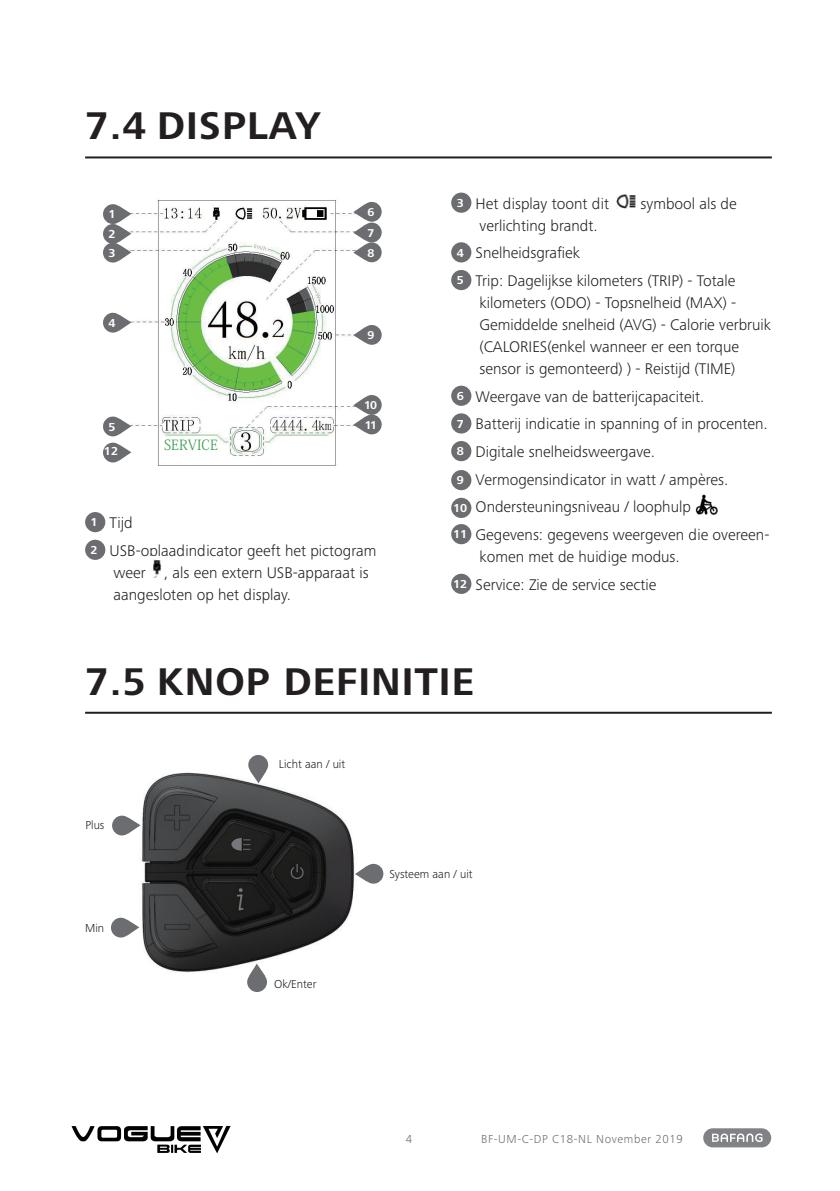
<style>
.page{position:relative;width:840px;height:1191px;background:#fff}
.page>*{position:absolute;margin:0;border:0;box-sizing:border-box;transform-origin:0 0}
.t1{font:700 40px "Frutiger Next Pro";letter-spacing:.025em;color:#231f20}
.t2{font:300 16px/27.6px "Frutiger Next Pro";color:#231f20}
.t3{font:14px "Adobe Fangsong Std";color:#349a47}
.t4{font:300 12px "Frutiger Next Pro";color:#231f20}
.t5{font:300 12px "Frutiger Next Pro";letter-spacing:.05em;color:#6c6d70}
.t6{font:700 12px/19.2px "Frutiger Next Pro";color:#fff;text-align:justify}
.t7{font:700 11.8px/20.2px "Frutiger Next Pro";color:#fff;text-align:justify}
.s1{font-weight:700;font-size:12px;color:#fff}
</style>
<div class="page">
<div style="left:702px;top:1128px;width:68px;height:19px;background:#808285;border-radius:10px"></div>
<svg style="left:712px;top:1133px;width:50px;height:9px"></svg>
<hr style="left:85px;top:156px;width:686px;height:2px;background:#231f20">
<img style="left:103px;top:200px;width:279px;height:265px">
<div style="left:103px;top:204px;width:20px;height:20px;background:#6c6d70;border-radius:50%"></div>
<div style="left:103px;top:224px;width:20px;height:20px;background:#6c6d70;border-radius:50%"></div>
<svg style="left:119px;top:206px;width:12px;height:55px"></svg>
<div style="left:103px;top:243px;width:20px;height:19px;background:#6c6d70;border-radius:50%"></div>
<svg style="left:119px;top:315px;width:12px;height:16px"></svg>
<div style="left:103px;top:313px;width:20px;height:19px;background:#6c6d70;border-radius:50%"></div>
<svg style="left:120px;top:418px;width:11px;height:16px"></svg>
<div style="left:103px;top:416px;width:20px;height:20px;background:#6c6d70;border-radius:50%"></div>
<svg style="left:120px;top:444px;width:11px;height:16px"></svg>
<div style="left:103px;top:442px;width:20px;height:20px;background:#6c6d70;border-radius:50%"></div>
<div style="left:361px;top:202px;width:20px;height:20px;background:#6c6d70;border-radius:50%"></div>
<div style="left:361px;top:223px;width:20px;height:19px;background:#6c6d70;border-radius:50%"></div>
<svg style="left:353px;top:204px;width:12px;height:56px"></svg>
<div style="left:361px;top:242px;width:20px;height:20px;background:#6c6d70;border-radius:50%"></div>
<svg style="left:353px;top:327px;width:11px;height:16px"></svg>
<div style="left:361px;top:325px;width:20px;height:20px;background:#6c6d70;border-radius:50%"></div>
<div style="left:361px;top:395px;width:20px;height:20px;background:#6c6d70;border-radius:50%"></div>
<svg style="left:353px;top:397px;width:12px;height:35px"></svg>
<div style="left:361px;top:414px;width:20px;height:20px;background:#6c6d70;border-radius:50%"></div>
<div style="left:85px;top:512px;width:20px;height:20px;background:#6c6d70;border-radius:50%"></div>
<div style="left:85px;top:540px;width:20px;height:20px;background:#6c6d70;border-radius:50%"></div>
<img style="left:153px;top:559px;width:8px;height:18px">
<div style="left:451px;top:193px;width:20px;height:20px;background:#6c6d70;border-radius:50%"></div>
<img style="left:616px;top:194px;width:20px;height:14px">
<div style="left:451px;top:242px;width:20px;height:20px;background:#6c6d70;border-radius:50%"></div>
<div style="left:451px;top:270px;width:20px;height:20px;background:#6c6d70;border-radius:50%"></div>
<div style="left:451px;top:386px;width:20px;height:20px;background:#6c6d70;border-radius:50%"></div>
<div style="left:451px;top:413px;width:20px;height:20px;background:#6c6d70;border-radius:50%"></div>
<div style="left:451px;top:441px;width:20px;height:20px;background:#6c6d70;border-radius:50%"></div>
<div style="left:451px;top:470px;width:20px;height:20px;background:#6c6d70;border-radius:50%"></div>
<div style="left:451px;top:498px;width:20px;height:20px;background:#6c6d70;border-radius:50%"></div>
<img style="left:695px;top:494px;width:23px;height:21px">
<div style="left:451px;top:524px;width:20px;height:20px;background:#6c6d70;border-radius:50%"></div>
<div style="left:451px;top:574px;width:20px;height:20px;background:#6c6d70;border-radius:50%"></div>
<hr style="left:85px;top:711px;width:686px;height:2px;background:#231f20">
<img style="left:115px;top:755px;width:253px;height:233px">
<svg style="left:355px;top:865px;width:12px;height:17px"></svg>
<div style="left:363px;top:864px;width:20px;height:19px;background:#6c6d70;border-radius:50%"></div>
<svg style="left:129px;top:817px;width:11px;height:16px"></svg>
<div style="left:112px;top:815px;width:20px;height:20px;background:#6c6d70;border-radius:50%"></div>
<svg style="left:128px;top:919px;width:11px;height:16px"></svg>
<div style="left:111px;top:917px;width:20px;height:20px;background:#6c6d70;border-radius:50%"></div>
<svg style="left:249px;top:963px;width:16px;height:12px"></svg>
<div style="left:247px;top:972px;width:20px;height:20px;background:#6c6d70;border-radius:50%"></div>
<svg style="left:250px;top:771px;width:16px;height:12px"></svg>
<div style="left:248px;top:755px;width:20px;height:19px;background:#6c6d70;border-radius:50%"></div>
<img style="left:71px;top:1125px;width:160px;height:29px">
<h1 class="t1" style="left:85px;top:103px;width:237px">7.4 DISPLAY</h1>
<p class="t6" style="left:108px;top:205px;width:9px">1<br>2<br>3</p>
<p class="t6" style="left:108px;top:313px;width:9px">4</p>
<p class="t6" style="left:104px;top:414px;width:16px;line-height:24.4px;text-align:center">5<br>12</p>
<p class="t3" style="left:164px;top:436px;width:55px">SERVICE</p>
<p class="t7" style="left:367px;top:202px;width:8px">6<br>7<br>8</p>
<p class="t7" style="left:367px;top:325px;width:8px">9</p>
<p class="t7" style="left:364px;top:395px;width:14px;line-height:19.6px">10<br>11</p>
<p class="t2" style="left:91px;top:509px;width:287px"><span class="s1">1</span> Tijd<br><span class="s1">2</span> USB-oplaadindicator geeft het pictogram</p>
<p class="t2" style="left:113px;top:561px;width:257px;line-height:22px">weer , als een extern USB-apparaat is aangesloten op het display.</p>
<p class="t2" style="left:456px;top:189px;width:154px"><span class="s1">3</span> Het display toont dit</p>
<p class="t2" style="left:640px;top:189px;width:98px">symbool als de</p>
<p class="t2" style="left:456px;top:211px;width:280px;text-indent:23px">verlichting brandt.<br><span class="s1">4</span> Snelheidsgrafiek<br><span class="s1">5</span> Trip: Dagelijkse kilometers (TRIP) - Totale</p>
<p class="t2" style="left:479px;top:291px;width:293px;line-height:22px">kilometers (ODO) - Topsnelheid (MAX) - Gemiddelde snelheid (AVG) - Calorie verbruik (CALORIES(enkel wanneer er een torque sensor is gemonteerd) ) - Reistijd (TIME)</p>
<p class="t2" style="left:453px;top:382px;width:317px"><span class="s1">6</span> Weergave van de batterijcapaciteit.<br><span class="s1">7</span> Batterij indicatie in spanning of in procenten.<br><span class="s1">8</span> Digitale snelheidsweergave.<br><span class="s1">9</span> Vermogensindicator in watt / ampères.<br><span class="s1">10</span> Ondersteuningsniveau / loophulp<br><span class="s1">11</span> Gegevens: gegevens weergeven die overeen-</p>
<p class="t2" style="left:453px;top:543px;width:228px;text-indent:26px">komen met de huidige modus.<br><span class="s1">12</span> Service: Zie de service sectie</p>
<h1 class="t1" style="left:85px;top:658px;width:390px">7.5 KNOP DEFINITIE</h1>
<p class="t4" style="left:85px;top:817px;width:20px">Plus</p>
<p class="t4" style="left:85px;top:921px;width:20px">Min</p>
<p class="t4" style="left:279px;top:756px;width:68px">Licht aan / uit</p>
<p class="t4" style="left:274px;top:977px;width:44px">Ok/Enter</p>
<p class="t4" style="left:389px;top:867px;width:84px">Systeem aan / uit</p>
<p class="t5" style="left:405px;top:1132px;width:8px">4</p>
<p class="t5" style="left:481px;top:1132px;width:203px">BF-UM-C-DP C18-NL November 2019</p>
</div>
